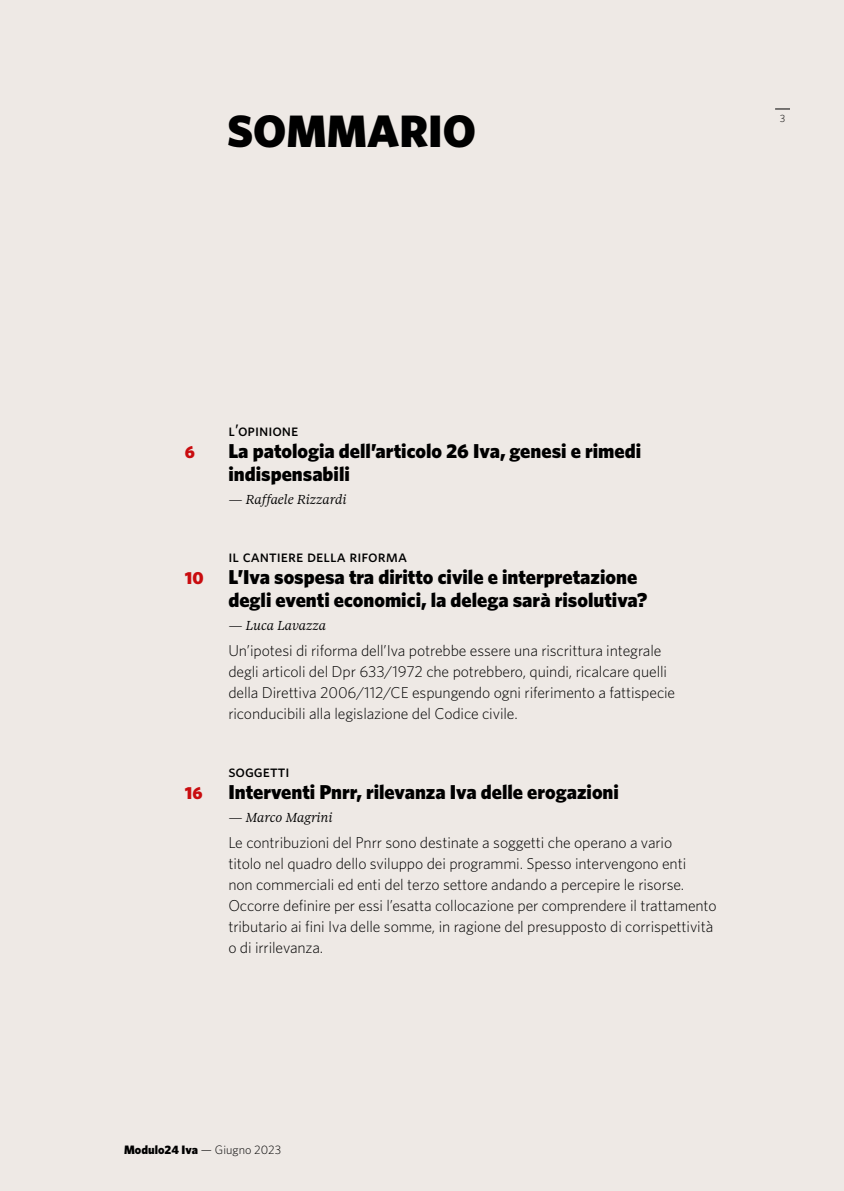
<style>
.page{position:relative;width:844px;height:1191px;background:#fff}
.page>*{position:absolute;margin:0;border:0;box-sizing:border-box;transform-origin:0 0}
.t1{font:900 45.5px "Whitney";color:#000}
.t2{font:900 20.12px/22.8px "Whitney";color:#000}
.t3{font:900 17.5px "Whitney";color:#c90c0f}
.t4{font:16.62px "Whitney Medium SC";color:#000}
.t5{font:300 15.75px/21px "Whitney";letter-spacing:-.005em;color:#000}
.t6{font:italic 300 14px "Sole 24 Serif Text";color:#000}
.t7{font:900 12.25px "Whitney";color:#000}
.t8{font:300 10.5px "Whitney";color:#000}
.s1{font-size:17.5px;color:#c90c0f}
.s2{font-weight:300}
</style>
<div class="page">
<div style="left:0;top:0;width:843px;height:1191px;background:#eee9e5"></div>
<svg style="left:775px;top:109px;width:14px;height:1px"></svg>
<h1 class="t1" style="left:227px;top:104px;width:250px">SOMMARIO</h1>
<p class="t8" style="left:779px;top:112px;width:7px">3</p>
<p class="t4" style="left:228px;top:420px;width:72px">l’opinione</p>
<p class="t3" style="left:185px;top:441px;width:12px">6</p>
<p class="t2" style="left:228px;top:439px;width:414px">La patologia dell’articolo 26 Iva, genesi e rimedi indispensabili</p>
<p class="t6" style="left:228px;top:491px;width:120px">— Raffaele Rizzardi</p>
<p class="t4" style="left:228px;top:546px;width:180px">il cantiere della riforma</p>
<p class="t2" style="left:228px;top:565px;width:420px;text-indent:-43px"><span class="s1">10</span> L’Iva sospesa tra diritto civile e interpretazione degli eventi economici, la delega sarà risolutiva?</p>
<p class="t6" style="left:228px;top:617px;width:99px">— Luca Lavazza</p>
<p class="t5" style="left:228px;top:639px;width:448px">Un’ipotesi di riforma dell’Iva potrebbe essere una riscrittura integrale degli articoli del Dpr 633/1972 che potrebbero, quindi, ricalcare quelli della Direttiva 2006/112/CE espungendo ogni riferimento a fattispecie riconducibili alla legislazione del Codice civile.</p>
<p class="t4" style="left:228px;top:761px;width:63px">soggetti</p>
<p class="t3" style="left:185px;top:782px;width:19px">16</p>
<p class="t2" style="left:228px;top:780px;width:392px">Interventi Pnrr, rilevanza Iva delle erogazioni</p>
<p class="t6" style="left:228px;top:809px;width:106px">— Marco Magrini</p>
<p class="t5" style="left:228px;top:832px;width:489px">Le contribuzioni del Pnrr sono destinate a soggetti che operano a vario<br>titolo nel quadro dello sviluppo dei programmi. Spesso intervengono enti<br>non commerciali ed enti del terzo settore andando a percepire le risorse.<br>Occorre definire per essi l’esatta collocazione per comprendere il trattamento tributario ai fini Iva delle somme, in ragione del presupposto di corrispettività o di irrilevanza.</p>
<p class="t7" style="left:124px;top:1142px;width:159px">Modulo24 Iva <span class="s2">— Giugno 2023</span></p>
</div>
